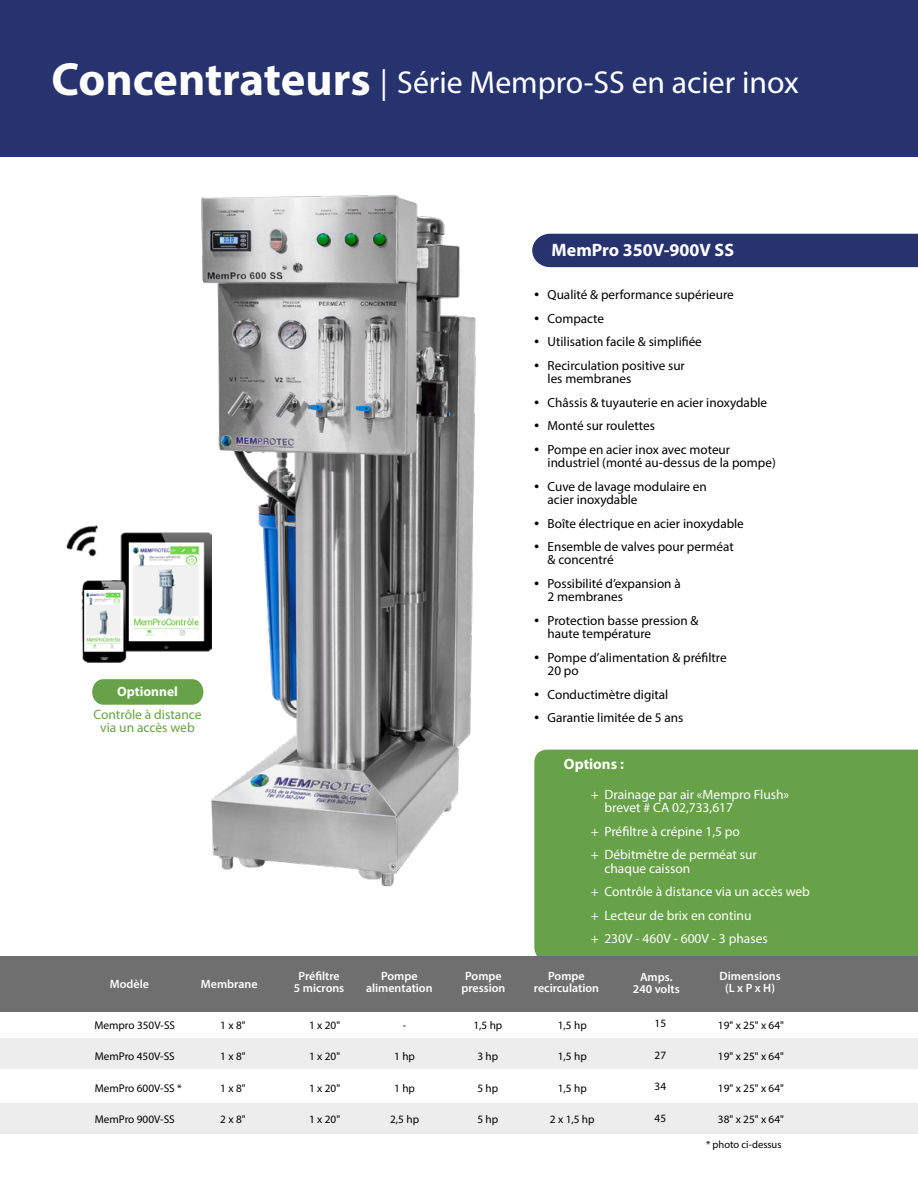
<style>
.page{position:relative;width:918px;height:1188px;background:#fff}
.page>*{position:absolute;margin:0;border:0;box-sizing:border-box;transform-origin:0 0}
.t1{font:31.8px "Myriad Pro";color:#fff}
.t2{font:700 18px "Myriad Pro";color:#fff}
.t3{font:700 15px "Myriad Pro";color:#fff}
.t4{font:13.5px/23.5px "Myriad Pro";color:#fff}
.t5{font:13.5px/13.5px "Myriad Pro";color:#67a148;text-align:center}
.t6{font:700 13.5px "Myriad Pro";color:#fff}
.t7{font:13.2px/13.5px "Myriad Pro";color:#000}
.t8{font:600 12px/12px "Myriad Pro";color:#fff;text-align:center}
.t9{font:11.25px "Myriad Pro";color:#000}
.t10{font:10.5px "Myriad Pro";color:#000}
.s1{font-weight:700;font-size:46.8px}
.s2{font-family:"Bebas Neue"}
</style>
<div class="page">
<img style="left:66px;top:525px;width:32px;height:25px">
<img style="left:75px;top:532px;width:55px;height:130px">
<img style="left:130px;top:195px;width:346px;height:692px">
<div style="left:0;top:1039px;width:917px;height:30px;background:#ededed"></div>
<div style="left:0;top:1104px;width:917px;height:30px;background:#ededed"></div>
<div style="left:0;top:0;width:918px;height:157px;background:#26336f"></div>
<div style="left:534px;top:750px;width:384px;height:207px;background:#67a148"></div>
<div style="left:0;top:957px;width:918px;height:55px;background:#706f6f"></div>
<svg style="left:92px;top:679px;width:111px;height:26px;background:#70a652"></svg>
<div style="left:532px;top:234px;width:386px;height:33px;background:#26336f"></div>
<h1 class="t1" style="left:51px;top:63px;width:749px"><span class="s1">Concentrateurs</span> | Série Mempro-SS en acier inox</h1>
<p class="t6" style="left:117px;top:682px;width:62px">Optionnel</p>
<p class="t5" style="left:93px;top:707px;width:110px">Contrôle à distance via un accès web</p>
<h2 class="t2" style="left:552px;top:238px;width:184px">MemPro 350V-900V SS</h2>
<p class="t7" style="left:534px;top:288px;width:201px"><span class="s2">•</span> Qualité &amp; performance supérieure</p>
<p class="t7" style="left:534px;top:311px;width:72px"><span class="s2">•</span> Compacte</p>
<p class="t7" style="left:534px;top:335px;width:169px"><span class="s2">•</span> Utilisation facile &amp; simplifiée</p>
<p class="t7" style="left:548px;top:358px;width:139px;text-indent:-14px"><span class="s2">•</span> Recirculation positive sur les membranes</p>
<p class="t7" style="left:534px;top:395px;width:235px"><span class="s2">•</span> Châssis &amp; tuyauterie en acier inoxydable</p>
<p class="t7" style="left:534px;top:419px;width:122px"><span class="s2">•</span> Monté sur roulettes</p>
<p class="t7" style="left:548px;top:442px;width:230px;text-indent:-14px"><span class="s2">•</span> Pompe en acier inox avec moteur industriel (monté au-dessus de la pompe)</p>
<p class="t7" style="left:548px;top:479px;width:161px;text-indent:-14px"><span class="s2">•</span> Cuve de lavage modulaire en acier inoxydable</p>
<p class="t7" style="left:534px;top:516px;width:211px"><span class="s2">•</span> Boîte électrique en acier inoxydable</p>
<p class="t7" style="left:548px;top:540px;width:188px;text-indent:-14px"><span class="s2">•</span> Ensemble de valves pour perméat &amp; concentré</p>
<p class="t7" style="left:548px;top:577px;width:135px;text-indent:-14px"><span class="s2">•</span> Possibilité d’expansion à<br>2 membranes</p>
<p class="t7" style="left:548px;top:614px;width:153px;text-indent:-14px"><span class="s2">•</span> Protection basse pression &amp; haute température</p>
<p class="t7" style="left:548px;top:651px;width:181px;text-indent:-14px"><span class="s2">•</span> Pompe d’alimentation &amp; préfiltre<br>20 po</p>
<p class="t7" style="left:534px;top:688px;width:136px"><span class="s2">•</span> Conductimètre digital</p>
<p class="t7" style="left:534px;top:711px;width:151px"><span class="s2">•</span> Garantie limitée de 5 ans</p>
<p class="t3" style="left:564px;top:754px;width:62px">Options :</p>
<p class="t4" style="left:604px;top:787px;width:186px;line-height:13.5px;text-indent:-14px">+ Drainage par air «Mempro Flush» brevet # CA 02,733,617</p>
<p class="t4" style="left:591px;top:819px;width:168px">+ Préfiltre à crépine 1,5 po<br>+ Débitmètre de perméat sur</p>
<p class="t4" style="left:591px;top:856px;width:221px;text-indent:14px">chaque caisson<br>+ Contrôle à distance via un accès web + Lecteur de brix en continu<br>+ 230V - 460V - 600V - 3 phases</p>
<p class="t8" style="left:294px;top:970px;width:52px">Préfiltre<br>5 microns</p>
<p class="t8" style="left:720px;top:969px;width:63px">Dimensions (L x P x H)</p>
<p class="t8" style="left:110px;top:978px;width:41px">Modèle</p>
<p class="t8" style="left:201px;top:978px;width:58px">Membrane</p>
<p class="t8" style="left:461px;top:970px;width:46px">Pompe pression</p>
<p class="t8" style="left:534px;top:970px;width:67px">Pompe recirculation</p>
<p class="t8" style="left:366px;top:970px;width:68px">Pompe alimentation</p>
<p class="t8" style="left:633px;top:970px;width:48px">Amps.<br>240 volts</p>
<p class="t9" style="left:94px;top:1018px;width:82px">Mempro 350V-SS</p>
<p class="t9" style="left:95px;top:1050px;width:82px">MemPro 450V-SS</p>
<p class="t9" style="left:95px;top:1081px;width:89px">MemPro 600V-SS *</p>
<p class="t9" style="left:95px;top:1113px;width:82px">MemPro 900V-SS</p>
<p class="t9" style="left:220px;top:1018px;width:27px">1 x 8"</p>
<p class="t9" style="left:220px;top:1050px;width:27px">1 x 8"</p>
<p class="t9" style="left:220px;top:1081px;width:27px">1 x 8"</p>
<p class="t9" style="left:220px;top:1113px;width:27px">2 x 8"</p>
<p class="t9" style="left:309px;top:1018px;width:33px">1 x 20"</p>
<p class="t9" style="left:309px;top:1050px;width:33px">1 x 20"</p>
<p class="t9" style="left:309px;top:1081px;width:33px">1 x 20"</p>
<p class="t9" style="left:309px;top:1113px;width:33px">1 x 20"</p>
<p class="t9" style="left:403px;top:1018px;width:5px">-</p>
<p class="t9" style="left:394px;top:1050px;width:22px">1 hp</p>
<p class="t9" style="left:394px;top:1081px;width:22px">1 hp</p>
<p class="t9" style="left:390px;top:1113px;width:30px">2,5 hp</p>
<p class="t9" style="left:473px;top:1018px;width:30px">1,5 hp</p>
<p class="t9" style="left:477px;top:1050px;width:22px">3 hp</p>
<p class="t9" style="left:477px;top:1081px;width:22px">5 hp</p>
<p class="t9" style="left:477px;top:1113px;width:22px">5 hp</p>
<p class="t9" style="left:558px;top:1018px;width:30px">1,5 hp</p>
<p class="t9" style="left:558px;top:1050px;width:30px">1,5 hp</p>
<p class="t9" style="left:558px;top:1081px;width:30px">1,5 hp</p>
<p class="t9" style="left:550px;top:1113px;width:46px">2 x 1,5 hp</p>
<p class="t9" style="left:655px;top:1017px;width:13px">15</p>
<p class="t9" style="left:655px;top:1048px;width:13px">27</p>
<p class="t9" style="left:655px;top:1080px;width:13px">34</p>
<p class="t9" style="left:655px;top:1111px;width:13px">45</p>
<p class="t9" style="left:718px;top:1018px;width:67px">19" x 25" x 64"</p>
<p class="t9" style="left:718px;top:1050px;width:67px">19" x 25" x 64"</p>
<p class="t9" style="left:718px;top:1081px;width:67px">19" x 25" x 64"</p>
<p class="t9" style="left:718px;top:1113px;width:67px">38" x 25" x 64"</p>
<p class="t10" style="left:706px;top:1138px;width:77px">* photo ci-dessus</p>
</div>
